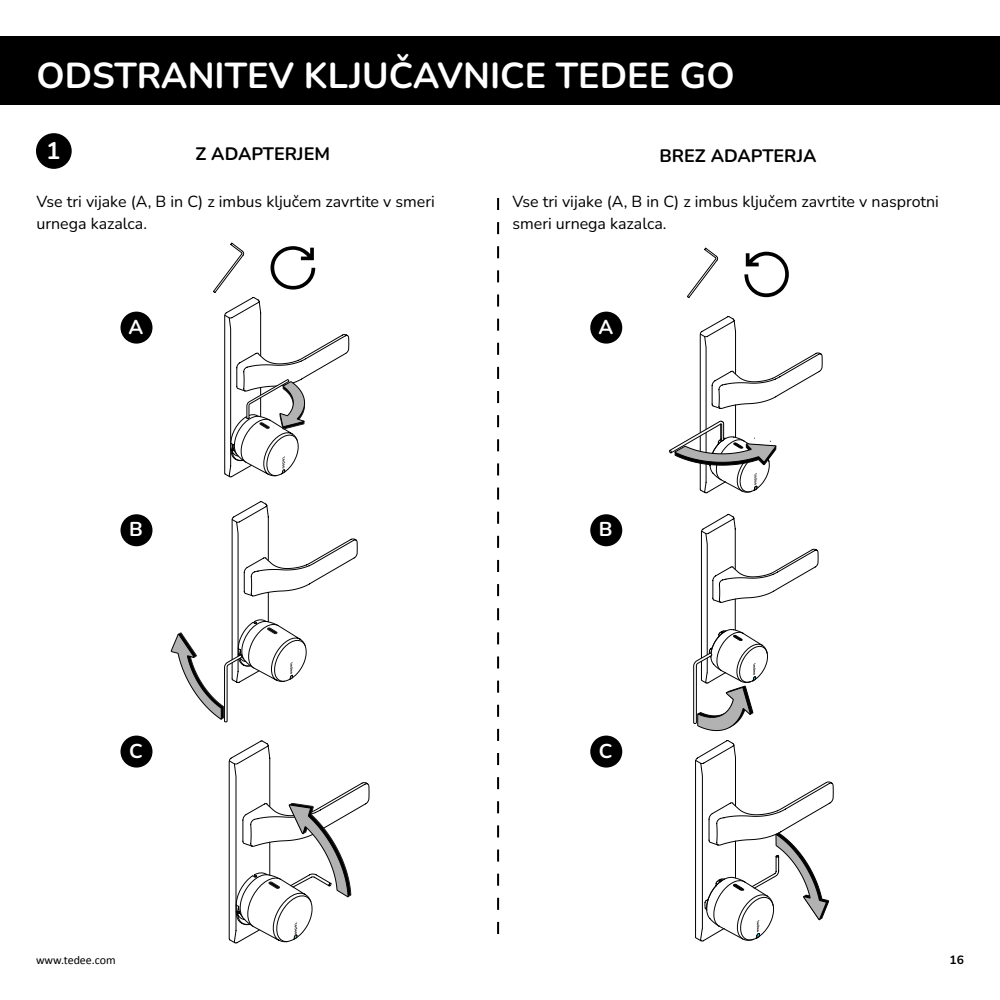
<style>
.page{position:relative;width:1000px;height:1000px;background:#fff}
.page>*{position:absolute;margin:0;border:0;box-sizing:border-box;transform-origin:0 0}
.t1{font:700 36px "Nunito";color:#fff}
.t2{font:700 24px "Nunito";color:#fff}
.t3{font:700 20px "Nunito";color:#fff}
.t4{font:700 18px "Nunito";color:#000}
.t5{font:16px/22px "Nunito";color:#000}
.t6{font:12px "Calibri";color:#000}
.t7{font:700 12px "Nunito";color:#000}
</style>
<div class="page">
<div style="left:0;top:36px;width:1000px;height:68px;background:#000"></div>
<svg style="left:497px;top:198px;width:2px;height:736px"></svg>
<div style="left:120px;top:312px;width:32px;height:32px;background:#000;border-radius:50%"></div>
<div style="left:120px;top:514px;width:32px;height:32px;background:#000;border-radius:50%"></div>
<div style="left:120px;top:736px;width:32px;height:32px;background:#000;border-radius:50%"></div>
<div style="left:36px;top:133px;width:36px;height:36px;background:#000;border-radius:50%"></div>
<div style="left:590px;top:312px;width:32px;height:32px;background:#000;border-radius:50%"></div>
<div style="left:590px;top:514px;width:32px;height:32px;background:#000;border-radius:50%"></div>
<div style="left:590px;top:736px;width:32px;height:32px;background:#000;border-radius:50%"></div>
<svg style="left:171px;top:501px;width:187px;height:221px"></svg>
<svg style="left:229px;top:740px;width:141px;height:204px"></svg>
<svg style="left:744px;top:252px;width:45px;height:45px"></svg>
<svg style="left:687px;top:247px;width:31px;height:51px"></svg>
<svg style="left:213px;top:242px;width:136px;height:235px"></svg>
<svg style="left:669px;top:316px;width:154px;height:177px"></svg>
<svg style="left:693px;top:514px;width:126px;height:217px"></svg>
<svg style="left:695px;top:740px;width:139px;height:202px"></svg>
<p class="t1" style="left:36px;top:51px;width:700px">ODSTRANITEV KLJUČAVNICE TEDEE GO</p>
<p class="t2" style="left:46px;top:134px;width:16px">1</p>
<p class="t4" style="left:196px;top:142px;width:136px">Z ADAPTERJEM</p>
<p class="t4" style="left:659px;top:144px;width:159px">BREZ ADAPTERJA</p>
<p class="t5" style="left:36px;top:190px;width:400px">Vse tri vijake (A, B in C) z imbus ključem zavrtite v smeri urnega kazalca.</p>
<p class="t5" style="left:512px;top:190px;width:428px">Vse tri vijake (A, B in C) z imbus ključem zavrtite v nasprotni smeri urnega kazalca.</p>
<p class="t3" style="left:129px;top:313px;width:16px">A</p>
<p class="t3" style="left:598px;top:313px;width:16px">A</p>
<p class="t3" style="left:129px;top:516px;width:15px">B</p>
<p class="t3" style="left:599px;top:516px;width:15px">B</p>
<p class="t3" style="left:129px;top:737px;width:15px">C</p>
<p class="t3" style="left:599px;top:737px;width:15px">C</p>
<p class="t6" style="left:36px;top:952px;width:81px">www.tedee.com</p>
<p class="t7" style="left:950px;top:952px;width:16px">16</p>
</div>
